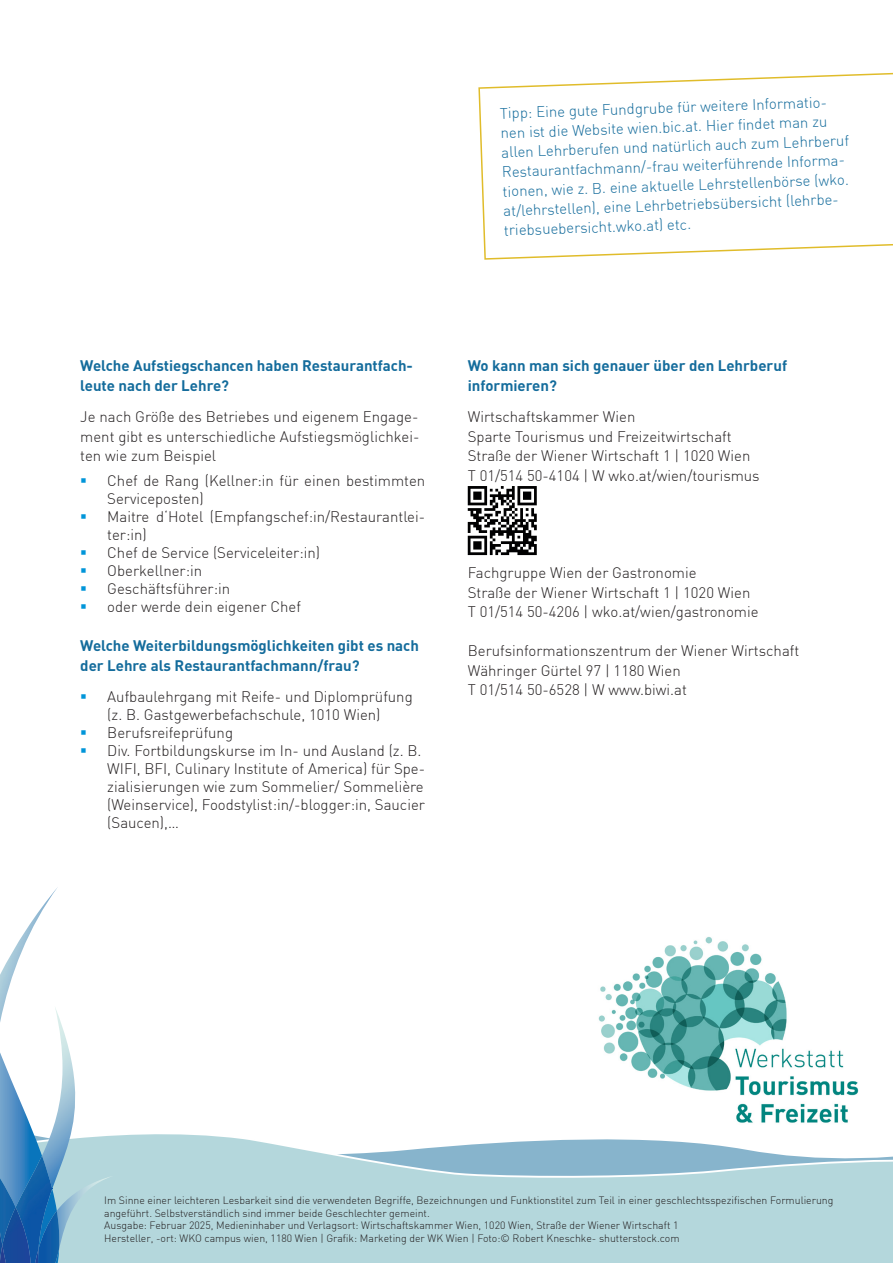
<style>
.page{position:relative;width:893px;height:1263px;background:#fff}
.page>*{position:absolute;margin:0;border:0;box-sizing:border-box;transform-origin:0 0}
.t1{font:300 15px/18px "DIN";color:#231f20}
.t2{font:300 15px/19.5px "DIN";color:#146c9c}
.t3{font:700 15px/19.5px "DIN";color:#146c9c}
.t4{font:300 10.5px/12.6px "DIN";color:#231f20}
</style>
<div class="page">
<img style="left:598px;top:937px;width:260px;height:152px">
<svg style="left:75px;top:1089px;width:818px;height:174px;fill:#b4d7dc"></svg>
<svg style="left:478px;top:72px;width:415px;height:188px"></svg>
<svg style="left:468px;top:486px;width:69px;height:69px"></svg>
<img style="left:75px;top:1089px;width:3px;height:86px">
<div style="left:75px;top:1175px;width:39px;height:74px;background:#b4d7dc"></div>
<svg style="left:0;top:887px;width:75px;height:376px"></svg>
<img style="left:35px;top:1249px;width:4px;height:14px">
<p class="t2" style="left:500px;top:103px;width:349px;rotate:-2deg">Tipp: Eine gute Fundgrube für weitere Informatio&shy;nen ist die Website wien.bic.at. Hier fi ndet man zu allen Lehrberufen und natürlich auch zum Lehrberuf Restaurantfachmann/-frau weiterführende Informa&shy;tionen, wie z. B. eine aktuelle Lehrstellenbörse (wko. at/lehrstellen), eine Lehrbetriebsübersicht (lehrbe&shy;triebsuebersicht.wko.at) etc.</p>
<p class="t3" style="left:80px;top:356px;width:334px">Welche Aufstiegschancen haben Restaurantfach&shy;leute nach der Lehre?</p>
<p class="t1" style="left:80px;top:407px;width:341px;line-height:19.5px;text-align:justify">Je nach Größe des Betriebes und eigenem Engage&shy;ment gibt es unterschiedliche Aufstiegsmöglichkei&shy;ten wie zum Beispiel</p>
<p class="t1" style="left:107px;top:471px;width:319px">Chef de Rang (Kellner:in für einen bestimmten<br>Serviceposten)</p>
<p class="t1" style="left:107px;top:507px;width:319px">Maitre d‘Hotel (Empfangschef:in/Restaurantlei&shy;ter:in)</p>
<p class="t1" style="left:107px;top:543px;width:214px">Chef de Service (Serviceleiter:in)</p>
<p class="t1" style="left:107px;top:561px;width:96px">Oberkellner:in</p>
<p class="t1" style="left:107px;top:579px;width:124px">Geschäftsführer:in</p>
<p class="t1" style="left:107px;top:597px;width:195px">oder werde dein eigener Chef</p>
<p class="t3" style="left:80px;top:635px;width:340px">Welche Weiterbildungsmöglichkeiten gibt es nach der Lehre als Restaurantfachmann/frau?</p>
<p class="t1" style="left:107px;top:687px;width:307px">Aufbaulehrgang mit Reife- und Diplomprüfung (z. B. Gastgewerbefachschule, 1010 Wien)</p>
<p class="t1" style="left:107px;top:723px;width:127px">Berufsreifeprüfung</p>
<p class="t1" style="left:107px;top:741px;width:319px">Div. Fortbildungskurse im In- und Ausland (z. B.<br>WIFI, BFI, Culinary Institute of America) für Spe&shy;zialisierungen wie zum Sommelier/ Sommelière (Weinservice), Foodstylist:in/-blogger:in, Saucier (Saucen),…</p>
<p class="t3" style="left:468px;top:356px;width:321px">Wo kann man sich genauer über den Lehrberuf informieren?</p>
<p class="t1" style="left:468px;top:408px;width:169px">Wirtschaftskammer Wien</p>
<p class="t1" style="left:468px;top:427px;width:265px">Sparte Tourismus und Freizeitwirtschaft</p>
<p class="t1" style="left:468px;top:447px;width:284px">Straße der Wiener Wirtschaft 1 | 1020 Wien</p>
<p class="t1" style="left:468px;top:466px;width:293px">T 01/514 50-4104 | W wko.at/wien/tourismus</p>
<p class="t1" style="left:468px;top:564px;width:230px">Fachgruppe Wien der Gastronomie</p>
<p class="t1" style="left:468px;top:583px;width:284px">Straße der Wiener Wirtschaft 1 | 1020 Wien</p>
<p class="t1" style="left:468px;top:603px;width:292px">T 01/514 50-4206 | wko.at/wien/gastronomie</p>
<p class="t1" style="left:468px;top:642px;width:333px">Berufsinformationszentrum der Wiener Wirtschaft</p>
<p class="t1" style="left:468px;top:661px;width:215px">Währinger Gürtel 97 | 1180 Wien</p>
<p class="t1" style="left:468px;top:681px;width:221px">T 01/514 50-6528 | W www.biwi.at</p>
<p class="t4" style="left:104px;top:1194px;width:731px">Im Sinne einer leichteren Lesbarkeit sind die verwendeten Begriffe, Bezeichnungen und Funktionstitel zum Teil in einer geschlechtsspezifischen Formulierung angeführt. Selbstverständlich sind immer beide Geschlechter gemeint.</p>
<p class="t4" style="left:104px;top:1219px;width:576px">Ausgabe: Februar 2025, Medieninhaber und Verlagsort: Wirtschaftskammer Wien, 1020 Wien, Straße der Wiener Wirtschaft 1</p>
<p class="t4" style="left:104px;top:1231px;width:577px">Hersteller, -ort: WKO campus wien, 1180 Wien | Grafik: Marketing der WK Wien | Foto:© Robert Kneschke- shutterstock.com</p>
</div>
